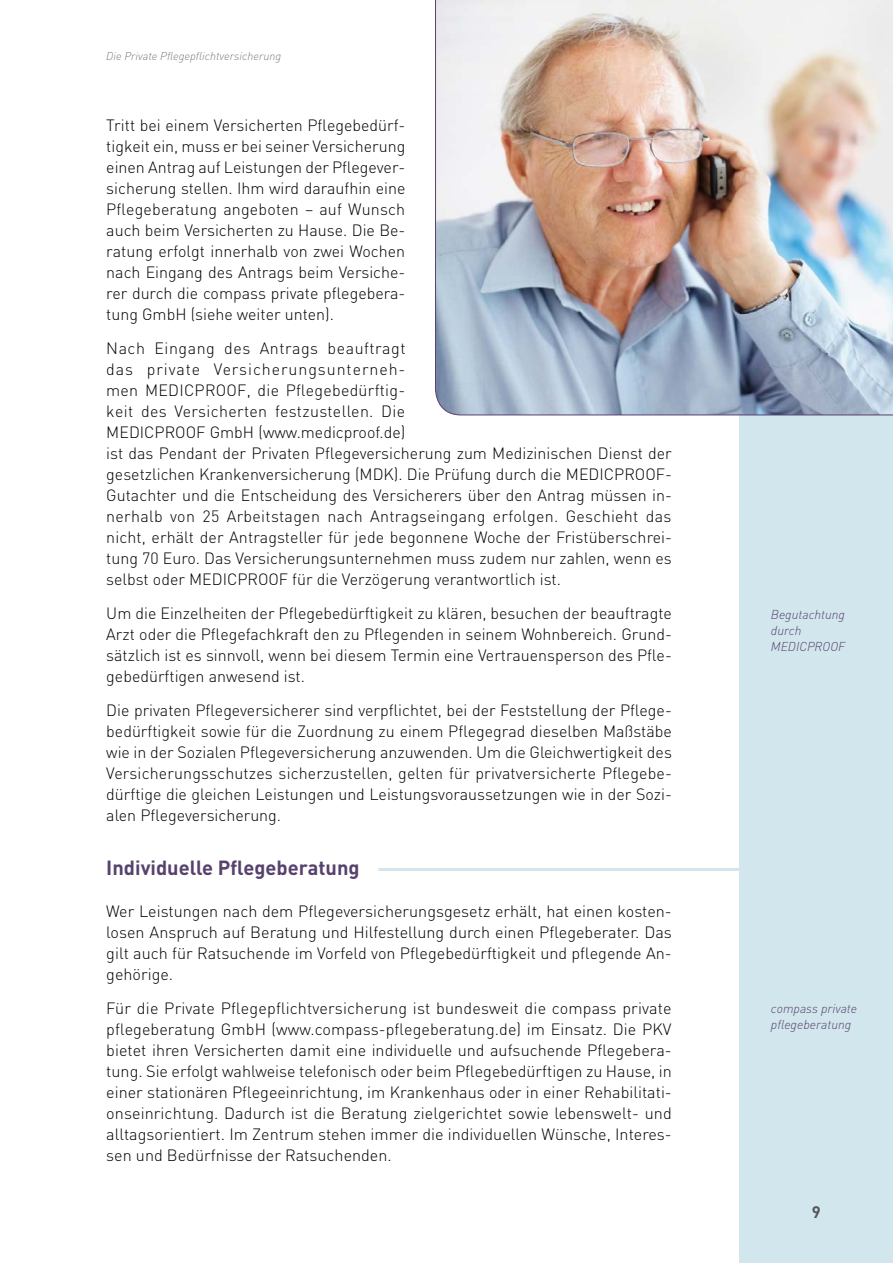
<style>
.page{position:relative;width:893px;height:1263px;background:#fff}
.page>*{position:absolute;margin:0;border:0;box-sizing:border-box;transform-origin:0 0}
.t1{font:700 20.25px "DINOT";color:#57426d}
.t2{font:700 16.5px "DIN";color:#565656}
.t3{font:300 16.2px/21px "DINOT";color:#000;text-align:justify}
.t4{font:italic 300 12.75px/16.2px "DIN";color:#57426d}
.t5{font:italic 300 11.25px "DIN";color:#7b7b7a}
</style>
<div class="page">
<div style="left:740px;top:0;width:153px;height:1263px;background:#d2e6ed"></div>
<hr style="left:378px;top:868px;width:362px;height:3px;background:#d2e6ed">
<img style="left:435px;top:0;width:458px;height:415px">
<p class="t5" style="left:106px;top:49px;width:176px">Die Private Pflegepflichtversicherung</p>
<p class="t3" style="left:106px;top:114px;width:301px">Tritt bei einem Versicherten Pflegebedürf&shy;tigkeit ein, muss er bei seiner Versicherung einen Antrag auf Leistungen der Pflegever&shy;sicherung stellen. Ihm wird daraufhin eine Pflegeberatung angeboten – auf Wunsch auch beim Versicherten zu Hause. Die Be&shy;ratung erfolgt innerhalb von zwei Wochen nach Eingang des Antrags beim Versiche&shy;rer durch die compass private pflegebera&shy;tung GmbH (siehe weiter unten).</p>
<p class="t3" style="left:106px;top:337px;width:567px;text-align:left">Nach Eingang des Antrags beauftragt<br>das private Versicherungsunterneh-<br>men MEDICPROOF, die Pflegebedürftig-<br>keit des Versicherten festzustellen. Die<br>MEDICPROOF GmbH (www.medicproof.de)<br>ist das Pendant der Privaten Pflegeversicherung zum Medizinischen Dienst der gesetzlichen Krankenversicherung (MDK). Die Prüfung durch die MEDICPROOF-Gutachter und die Entscheidung des Versicherers über den Antrag müssen in&shy;nerhalb von 25 Arbeitstagen nach Antragseingang erfolgen. Geschieht das nicht, erhält der Antragsteller für jede begonnene Woche der Fristüberschrei&shy;tung 70 Euro. Das Versicherungsunternehmen muss zudem nur zahlen, wenn es selbst oder MEDICPROOF für die Verzögerung verantwortlich ist.</p>
<p class="t3" style="left:106px;top:602px;width:567px">Um die Einzelheiten der Pflegebedürftigkeit zu klären, besuchen der beauftragte Arzt oder die Pflegefachkraft den zu Pflegenden in seinem Wohnbereich. Grund&shy;sätzlich ist es sinnvoll, wenn bei diesem Termin eine Vertrauensperson des Pfle&shy;gebedürftigen anwesend ist.</p>
<p class="t3" style="left:106px;top:699px;width:567px">Die privaten Pflegeversicherer sind verpflichtet, bei der Feststellung der Pflege&shy;bedürftigkeit sowie für die Zuordnung zu einem Pflegegrad dieselben Maßstäbe wie in der Sozialen Pflegeversicherung anzuwenden. Um die Gleichwertigkeit des Versicherungsschutzes sicherzustellen, gelten für privatversicherte Pflegebe&shy;dürftige die gleichen Leistungen und Leistungsvoraussetzungen wie in der Sozi&shy;alen Pflegeversicherung.</p>
<p class="t1" style="left:106px;top:854px;width:255px">Individuelle Pflegeberatung</p>
<p class="t3" style="left:106px;top:900px;width:567px">Wer Leistungen nach dem Pflegeversicherungsgesetz erhält, hat einen kosten&shy;losen Anspruch auf Beratung und Hilfestellung durch einen Pflegeberater. Das gilt auch für Ratsuchende im Vorfeld von Pflegebedürftigkeit und pflegende An&shy;gehörige.</p>
<p class="t3" style="left:106px;top:997px;width:567px">Für die Private Pflegepflichtversicherung ist bundesweit die compass private pflegeberatung GmbH (www.compass-pflegeberatung.de) im Einsatz. Die PKV bietet ihren Versicherten damit eine individuelle und aufsuchende Pflegebera&shy;tung. Sie erfolgt wahlweise telefonisch oder beim Pflegebedürftigen zu Hause, in einer stationären Pflegeeinrichtung, im Krankenhaus oder in einer Rehabilitati&shy;onseinrichtung. Dadurch ist die Beratung zielgerichtet sowie lebenswelt- und alltagsorientiert. Im Zentrum stehen immer die individuellen Wünsche, Interes&shy;sen und Bedürfnisse der Ratsuchenden.</p>
<p class="t4" style="left:771px;top:606px;width:76px">Begutachtung durch<br>MEDICPROOF</p>
<p class="t4" style="left:771px;top:1000px;width:88px">compass private pflegeberatung</p>
<p class="t2" style="left:812px;top:1201px;width:10px">9</p>
</div>
